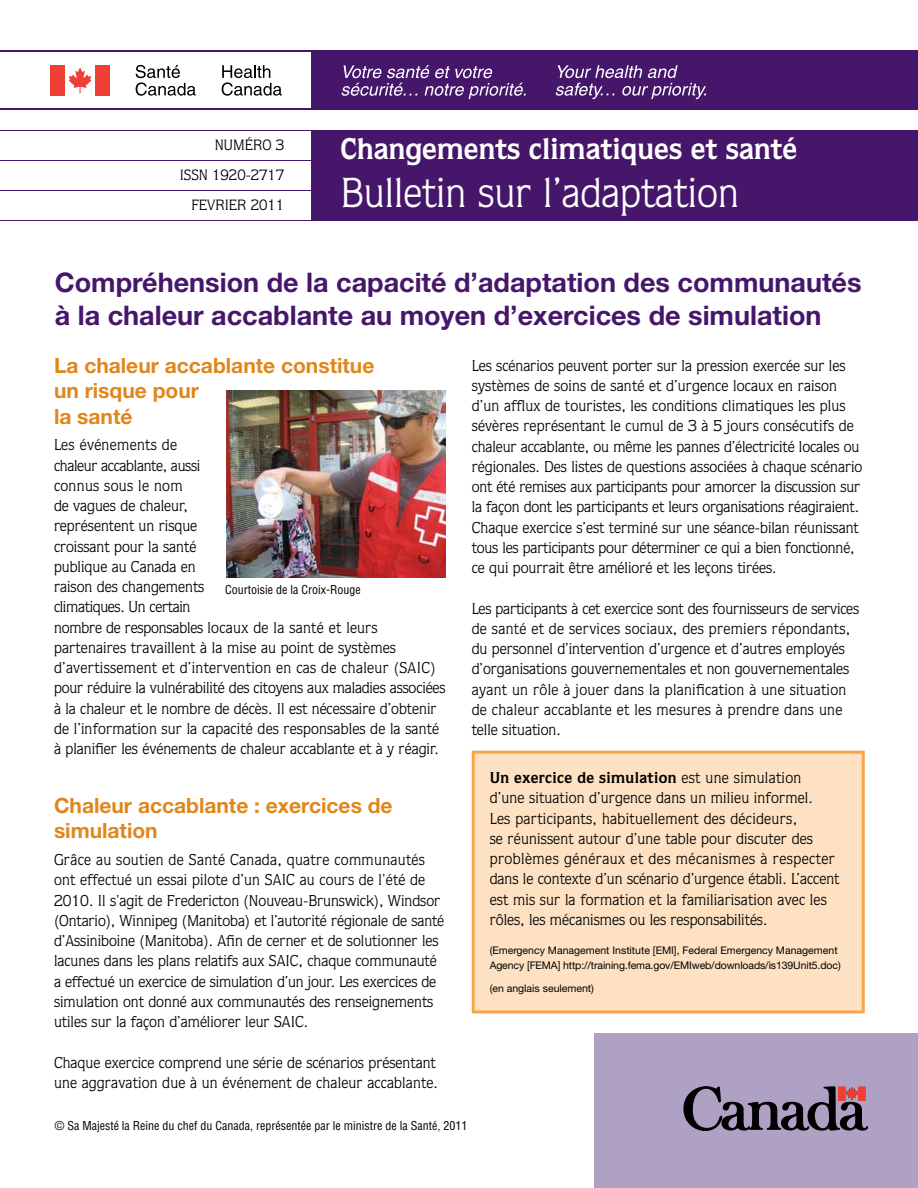
<style>
.page{position:relative;width:918px;height:1188px;background:#fff}
.page>*{position:absolute;margin:0;border:0;box-sizing:border-box;transform-origin:0 0}
.t1{font:42px "Quorum";color:#fff}
.t2{font:700 30px "Quorum";color:#fff}
.t3{font:700 27px/33px "Helvetica Neue LT Std";color:#46166b}
.t4{font:700 21px/25.2px "Helvetica Neue LT Std";color:#e0861b}
.t5{font:15.75px/20.2px "Quorum";color:#000}
.t6{font:15px/30px "Quorum";color:#000;text-align:right}
.t7{font:condensed 12px "Helvetica";color:#000}
.t8{font:10.5px/15px "Helvetica Neue LT Std";color:#000}
.s1{font-weight:700}
</style>
<div class="page">
<div style="left:311px;top:130px;width:607px;height:91px;background:#46166b"></div>
<hr style="left:0;top:130px;width:311px;height:1px;background:#46166b">
<hr style="left:0;top:160px;width:311px;height:1px;background:#46166b">
<hr style="left:0;top:190px;width:311px;height:1px;background:#46166b">
<hr style="left:0;top:220px;width:311px;height:1px;background:#46166b">
<div style="left:595px;top:1033px;width:323px;height:155px;background:#aea1c4"></div>
<svg style="left:684px;top:1087px;width:184px;height:44px"></svg>
<hr style="left:0;top:50px;width:312px;height:2px;background:#46166b">
<hr style="left:0;top:109px;width:312px;height:1px;background:#46166b">
<div style="left:312px;top:51px;width:606px;height:59px;background:#46166b"></div>
<div style="left:50px;top:65px;width:15px;height:30px;background:#ef3e33"></div>
<svg style="left:69px;top:67px;width:23px;height:26px"></svg>
<div style="left:95px;top:65px;width:15px;height:30px;background:#ef3e33"></div>
<svg style="left:136px;top:65px;width:60px;height:31px"></svg>
<svg style="left:222px;top:65px;width:60px;height:31px"></svg>
<svg style="left:555px;top:65px;width:151px;height:34px"></svg>
<svg style="left:341px;top:65px;width:185px;height:34px"></svg>
<img style="left:226px;top:390px;width:219px;height:187px">
<div style="left:472px;top:751px;width:393px;height:262px;background:#fde1c2;border:3px solid #f7a64b"></div>
<p class="t6" style="left:180px;top:130px;width:106px">NUMÉRO 3<br>ISSN 1920-2717<br>FEVRIER 2011</p>
<h2 class="t2" style="left:341px;top:130px;width:458px">Changements climatiques et santé</h2>
<h1 class="t1" style="left:341px;top:168px;width:400px">Bulletin sur l’adaptation</h1>
<h3 class="t3" style="left:55px;top:266px;width:808px">Compréhension de la capacité d’adaptation des communautés à la chaleur accablante au moyen d’exercices de simulation</h3>
<h3 class="t4" style="left:54px;top:353px;width:322px">La chaleur accablante constitue un risque pour<br>la santé</h3>
<p class="t5" style="left:54px;top:435px;width:393px">Les événements de<br>chaleur accablante, aussi<br>connus sous le nom<br>de vagues de chaleur,<br>représentent un risque<br>croissant pour la santé<br>publique au Canada en<br>raison des changements<br>climatiques. Un certain<br>nombre de responsables locaux de la santé et leurs partenaires travaillent à la mise au point de systèmes d’avertissement et d’intervention en cas de chaleur (SAIC) pour réduire la vulnérabilité des citoyens aux maladies associées à la chaleur et le nombre de décès. Il est nécessaire d’obtenir de l’information sur la capacité des responsables de la santé à planifier les événements de chaleur accablante et à y réagir.</p>
<p class="t5" style="left:472px;top:355px;width:392px">Les scénarios peuvent porter sur la pression exercée sur les systèmes de soins de santé et d’urgence locaux en raison d’un afflux de touristes, les conditions climatiques les plus sévères représentant le cumul de 3 à 5 jours consécutifs de chaleur accablante, ou même les pannes d’électricité locales ou régionales. Des listes de questions associées à chaque scénario ont été remises aux participants pour amorcer la discussion sur la façon dont les participants et leurs organisations réagiraient.<br>Chaque exercice s’est terminé sur une séance-bilan réunissant tous les participants pour déterminer ce qui a bien fonctionné, ce qui pourrait être amélioré et les leçons tirées.</p>
<p class="t5" style="left:472px;top:598px;width:389px">Les participants à cet exercice sont des fournisseurs de services de santé et de services sociaux, des premiers répondants, du personnel d’intervention d’urgence et d’autres employés d’organisations gouvernementales et non gouvernementales ayant un rôle à jouer dans la planification à une situation de chaleur accablante et les mesures à prendre dans une telle situation.</p>
<p class="t7" style="left:225px;top:582px;width:137px">Courtoisie de la Croix-Rouge</p>
<h3 class="t4" style="left:54px;top:793px;width:340px">Chaleur accablante : exercices de simulation</h3>
<p class="t5" style="left:54px;top:849px;width:392px">Grâce au soutien de Santé Canada, quatre communautés ont effectué un essai pilote d’un SAIC au cours de l'été de 2010. Il s'agit de Fredericton (Nouveau-Brunswick), Windsor (Ontario), Winnipeg (Manitoba) et l’autorité régionale de santé d’Assiniboine (Manitoba). Afin de cerner et de solutionner les lacunes dans les plans relatifs aux SAIC, chaque communauté a effectué un exercice de simulation d’un jour. Les exercices de simulation ont donné aux communautés des renseignements utiles sur la façon d’améliorer leur SAIC.</p>
<p class="t5" style="left:54px;top:1052px;width:386px">Chaque exercice comprend une série de scénarios présentant une aggravation due à un événement de chaleur accablante.</p>
<p class="t7" style="left:55px;top:1118px;width:414px">© Sa Majesté la Reine du chef du Canada, représentée par le ministre de la Santé, 2011</p>
<p class="t5" style="left:490px;top:767px;width:351px"><span class="s1">Un exercice de simulation</span> est une simulation d’une situation d’urgence dans un milieu informel.<br>Les participants, habituellement des décideurs,<br>se réunissent autour d’une table pour discuter des problèmes généraux et des mécanismes à respecter dans le contexte d’un scénario d’urgence établi. L’accent est mis sur la formation et la familiarisation avec les rôles, les mécanismes ou les responsabilités.</p>
<p class="t8" style="left:490px;top:943px;width:353px">(Emergency Management Institute [EMI], Federal Emergency Management<br>Agency [FEMA] http://training.fema.gov/EMIweb/downloads/is139Unit5.doc)</p>
<p class="t8" style="left:490px;top:980px;width:106px">(en anglais seulement)</p>
</div>
